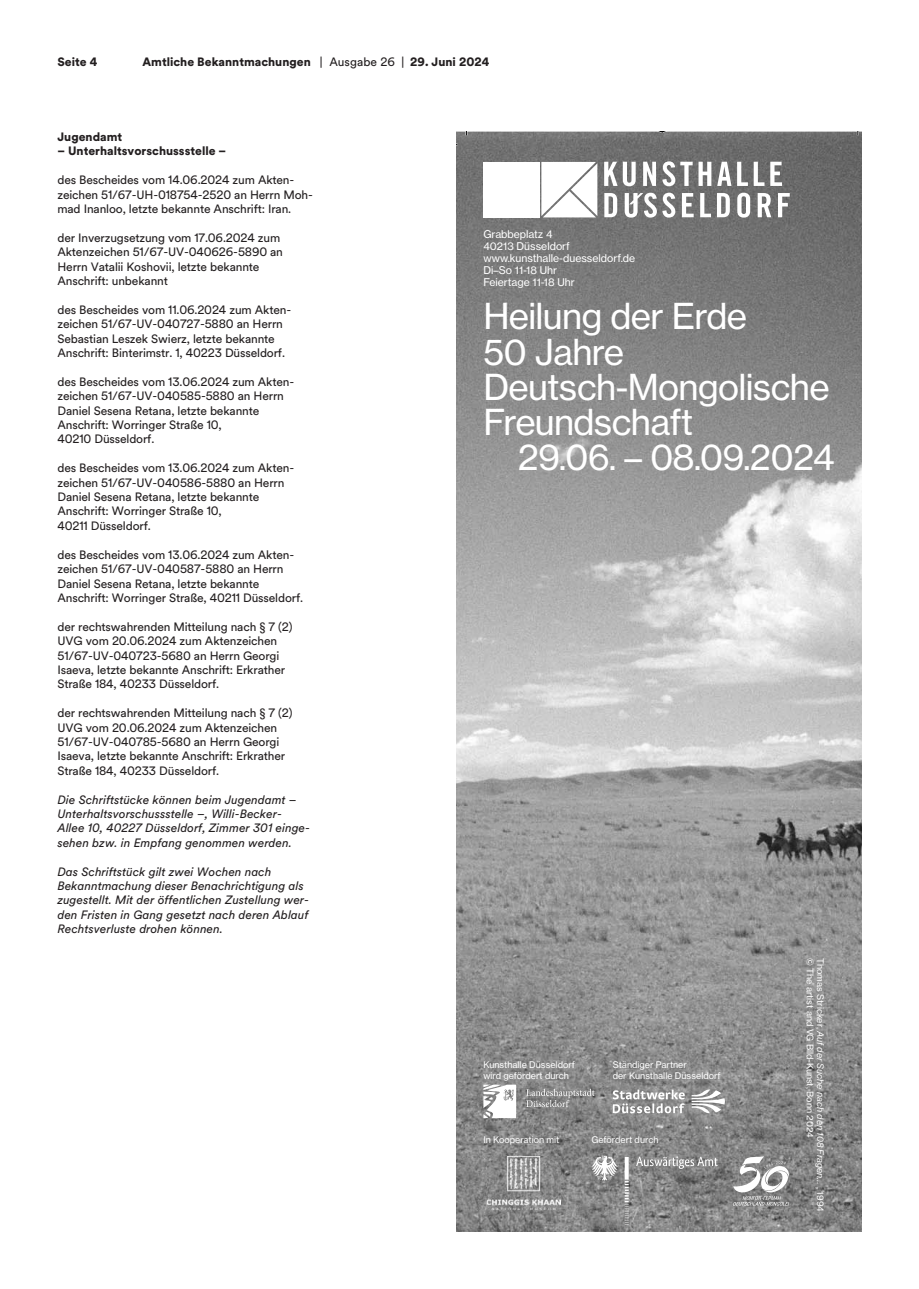
<style>
.page{position:relative;width:919px;height:1289px;background:#fff}
.page>*{position:absolute;margin:0;border:0;box-sizing:border-box;transform-origin:0 0}
.t1{font:35.25px/35.2px "N Haas Grotesk TX Pro 55 Rg+UARQVQ";letter-spacing:-.02em;color:#fff}
.t2{font:12px/14.4px "Duesseldorf Circular TT";letter-spacing:-.015em;color:#231f20}
.t3{font:italic 12px/14.4px "Duesseldorf Circular TT";color:#231f20}
.t4{font:900 12px "Duesseldorf Circular TT";color:#231f20}
.t5{font:10.5px/12px "N Haas Grotesk TX Pro 55 Rg+UARQVQ";color:#fff}
.t6{font:9px/10.5px "N Haas Grotesk TX Pro 55 Rg+UARQVQ";color:#fff}
.t7{font:9px "N Haas Grotesk TX Pro 56 It+IJJKZS";color:#fff}
.s1{font-weight:400}
.s2{font-family:"N Haas Grotesk TX Pro 55 Rg+UARQVQ"}
</style>
<div class="page">
<img style="left:456px;top:132px;width:405px;height:1099px">
<div style="left:483px;top:162px;width:56px;height:55px;background:#fff"></div>
<svg style="left:541px;top:162px;width:56px;height:55px"></svg>
<svg style="left:604px;top:193px;width:13px;height:24px"></svg>
<svg style="left:604px;top:162px;width:31px;height:24px"></svg>
<svg style="left:643px;top:162px;width:13px;height:24px"></svg>
<svg style="left:770px;top:162px;width:12px;height:24px"></svg>
<svg style="left:717px;top:193px;width:12px;height:24px"></svg>
<svg style="left:717px;top:162px;width:14px;height:24px"></svg>
<svg style="left:753px;top:162px;width:11px;height:24px"></svg>
<svg style="left:737px;top:162px;width:10px;height:24px"></svg>
<svg style="left:757px;top:193px;width:14px;height:24px"></svg>
<svg style="left:778px;top:193px;width:11px;height:24px"></svg>
<svg style="left:737px;top:193px;width:13px;height:25px"></svg>
<svg style="left:662px;top:161px;width:30px;height:25px"></svg>
<svg style="left:682px;top:193px;width:11px;height:24px"></svg>
<svg style="left:698px;top:162px;width:13px;height:24px"></svg>
<svg style="left:700px;top:193px;width:11px;height:24px"></svg>
<svg style="left:624px;top:193px;width:51px;height:25px"></svg>
<svg style="left:526px;top:1088px;width:68px;height:19px"></svg>
<svg style="left:483px;top:1084px;width:33px;height:34px"></svg>
<svg style="left:612px;top:1089px;width:72px;height:24px"></svg>
<svg style="left:691px;top:1089px;width:33px;height:24px"></svg>
<img style="left:487px;top:1156px;width:73px;height:53px">
<svg style="left:732px;top:1155px;width:58px;height:50px"></svg>
<svg style="left:636px;top:1156px;width:81px;height:12px"></svg>
<svg style="left:624px;top:1156px;width:4px;height:69px"></svg>
<svg style="left:591px;top:1155px;width:26px;height:25px"></svg>
<svg style="left:653px;top:132px;width:17px;height:1px"></svg>
<p class="t4" style="left:57px;top:58px;width:41px">Seite 4</p>
<p class="t4" style="left:142px;top:58px;width:348px">Amtliche Bekanntmachungen <span class="s1">| Ausgabe 26 |</span> 29. Juni 2024</p>
<p class="t4" style="left:57px;top:132px;width:66px">Jugendamt</p>
<p class="t4" style="left:57px;top:147px;width:170px">– Unterhaltsvorschussstelle –</p>
<p class="t2" style="left:57px;top:174px;width:257px">des Bescheides vom 14.06.2024 zum Akten&shy;zeichen 51/67-UH-018754-2520 an Herrn Moh&shy;mad Inanloo, letzte bekannte Anschrift: Iran.</p>
<p class="t2" style="left:57px;top:231px;width:227px">der Inverzugsetzung vom 17.06.2024 zum Aktenzeichen 51/67-UV-040626-5890 an Herrn Vatalii Koshovii, letzte bekannte Anschrift: unbekannt</p>
<p class="t2" style="left:57px;top:303px;width:235px">des Bescheides vom 11.06.2024 zum Akten&shy;zeichen 51/67-UV-040727-5880 an Herrn Sebastian Leszek Swierz, letzte bekannte Anschrift: Binterimstr. 1, 40223 Düsseldorf.</p>
<p class="t2" style="left:57px;top:375px;width:238px">des Bescheides vom 13.06.2024 zum Akten&shy;zeichen 51/67-UV-040585-5880 an Herrn Daniel Sesena Retana, letzte bekannte Anschrift: Worringer Straße 10,<br>40210 Düsseldorf.</p>
<p class="t2" style="left:57px;top:462px;width:238px">des Bescheides vom 13.06.2024 zum Akten&shy;zeichen 51/67-UV-040586-5880 an Herrn Daniel Sesena Retana, letzte bekannte Anschrift: Worringer Straße 10,<br>40211 Düsseldorf.</p>
<p class="t2" style="left:57px;top:548px;width:247px">des Bescheides vom 13.06.2024 zum Akten&shy;zeichen 51/67-UV-040587-5880 an Herrn Daniel Sesena Retana, letzte bekannte Anschrift: Worringer Straße, 40211 Düsseldorf.</p>
<p class="t2" style="left:57px;top:620px;width:236px">der rechtswahrenden Mitteilung nach § 7 (2)<br>UVG vom 20.06.2024 zum Aktenzeichen 51/67-UV-040723-5680 an Herrn Georgi Isaeva, letzte bekannte Anschrift: Erkrather Straße 184, 40233 Düsseldorf.</p>
<p class="t2" style="left:57px;top:706px;width:236px">der rechtswahrenden Mitteilung nach § 7 (2)<br>UVG vom 20.06.2024 zum Aktenzeichen 51/67-UV-040785-5680 an Herrn Georgi Isaeva, letzte bekannte Anschrift: Erkrather Straße 184, 40233 Düsseldorf.</p>
<p class="t3" style="left:57px;top:793px;width:254px">Die Schriftstücke können beim Jugendamt – Unterhaltsvorschussstelle –, Willi-Becker-Allee 10, 40227 Düsseldorf, Zimmer 301 einge&shy;sehen bzw. in Empfang genommen werden.</p>
<p class="t3" style="left:57px;top:865px;width:253px">Das Schriftstück gilt zwei Wochen nach Bekanntmachung dieser Benachrichtigung als zugestellt. Mit der öffentlichen Zustellung wer&shy;den Fristen in Gang gesetzt nach deren Ablauf Rechtsverluste drohen können.</p>
<p class="t5" style="left:483px;top:229px;width:153px">Grabbeplatz 4<br>40213 Düsseldorf www.kunsthalle-duesseldorf.de<br>Di–So 11-18 Uhr<br>Feiertage 11-18 Uhr</p>
<h1 class="t1" style="left:483px;top:301px;width:348px">Heilung der Erde<br>50 Jahre<br>Deutsch-Mongolische<br>Freundschaft</h1>
<h1 class="t1" style="left:518px;top:442px;width:318px">29.06. – 08.09.2024</h1>
<p class="t6" style="left:483px;top:1060px;width:93px">Kunsthalle Düsseldorf wird gefördert durch</p>
<p class="t6" style="left:612px;top:1060px;width:109px">Ständiger Partner<br>der Kunsthalle Düsseldorf</p>
<p class="t6" style="left:483px;top:1135px;width:77px">In Kooperation mit</p>
<p class="t6" style="left:591px;top:1135px;width:69px">Gefördert durch</p>
<p class="t7" style="left:824px;top:958px;width:255px;rotate:90deg"><span class="s2">Thomas Stricker,</span> Auf der Suche nach den 108 Fragen… <span class="s2">, 1994</span></p>
<p class="t6" style="left:814px;top:958px;width:181px;rotate:90deg">© The artist and VG Bild-Kunst, Bonn 2024</p>
</div>
